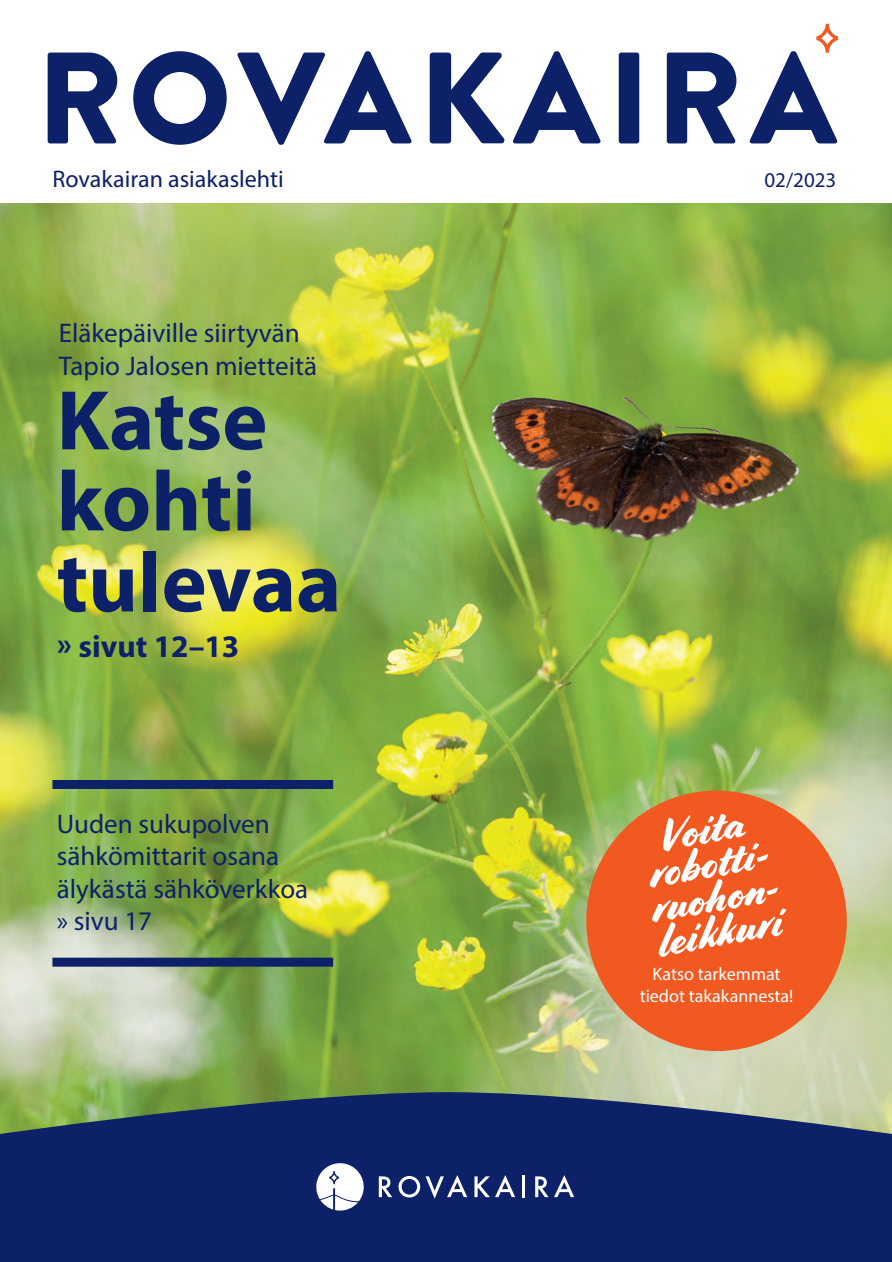
<style>
.page{position:relative;width:892px;height:1262px;background:#fff}
.page>*{position:absolute;margin:0;border:0;box-sizing:border-box;transform-origin:0 0}
.t1{font:700 85.5px/81px "Myriad Pro";color:#0d2169}
.t2{font:45px/34.5px "Cortado";color:#fff;text-align:center}
.t3{font:700 31.5px "Myriad Pro";color:#0d2169}
.t4{font:27px/32.4px "Myriad Pro";color:#0d2169}
.t5{font:24px "Myriad Pro";color:#0d2169}
.t6{font:21px "Myriad Pro";color:#0d2169}
.t7{font:18px/21.6px "Myriad Pro";color:#fff;text-align:center}
</style>
<div class="page">
<img style="left:0;top:203px;width:891px;height:888px">
<svg style="left:0;top:1091px;width:891px;height:170px;background:#1d326a"></svg>
<svg style="left:48px;top:51px;width:789px;height:94px"></svg>
<svg style="left:816px;top:24px;width:21px;height:29px"></svg>
<svg style="left:315px;top:1161px;width:50px;height:50px"></svg>
<svg style="left:378px;top:1176px;width:14px;height:20px"></svg>
<svg style="left:398px;top:1174px;width:69px;height:24px"></svg>
<svg style="left:474px;top:1176px;width:15px;height:20px"></svg>
<svg style="left:495px;top:1174px;width:20px;height:22px"></svg>
<svg style="left:535px;top:1176px;width:13px;height:20px"></svg>
<svg style="left:554px;top:1174px;width:20px;height:22px"></svg>
<hr style="left:522px;top:1174px;width:3px;height:22px;background:#fff">
<div style="left:52px;top:957px;width:281px;height:9px;background:#0d2169"></div>
<div style="left:52px;top:779px;width:281px;height:9px;background:#0d2169"></div>
<div style="left:586px;top:790px;width:260px;height:260px;background:#f15921;border-radius:50%"></div>
<p class="t5" style="left:52px;top:164px;width:233px">Rovakairan asiakaslehti</p>
<p class="t6" style="left:764px;top:167px;width:73px">02/2023</p>
<p class="t4" style="left:59px;top:316px;width:259px">Eläkepäiville siirtyvän<br>Tapio Jalosen mietteitä</p>
<p class="t1" style="left:57px;top:377px;width:286px">Katse kohti tulevaa</p>
<p class="t3" style="left:57px;top:625px;width:184px">» sivut 12–13</p>
<p class="t4" style="left:57px;top:806px;width:253px">Uuden sukupolven sähkömittarit osana älykästä sähköverkkoa » sivu 17</p>
<p class="t2" style="left:635px;top:823px;width:139px;rotate:-10deg">Voita robott i&shy;ruohon&shy;leikkuri</p>
<p class="t7" style="left:639px;top:962px;width:155px">Katso tarkemmat tiedot takakannesta!</p>
</div>
